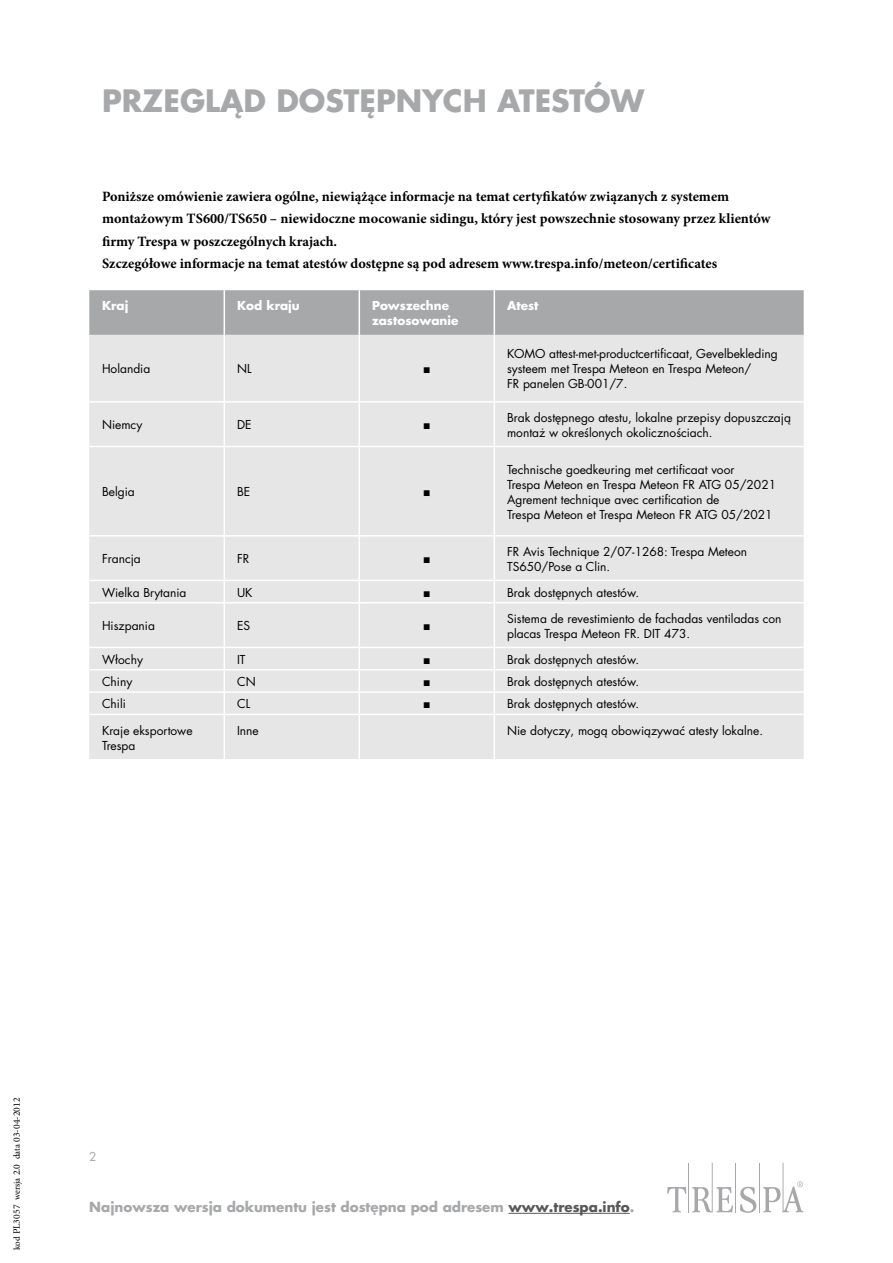
<style>
.page{position:relative;width:893px;height:1263px;background:#fff}
.page>*{position:absolute;margin:0;border:0;box-sizing:border-box;transform-origin:0 0}
.t1{font:700 30px "Futura LT Pro";color:#a7a8aa}
.t2{font:700 14.25px/22.4px "Minion Pro";color:#000}
.t3{font:700 13.5px "Futura LT Pro";color:#a7a8aa}
.t4{font:12px/15px "Futura LT Pro";color:#000}
.t5{font:12px "TR Futura";color:#000}
.t6{font:700 12px/15px "TR Futura";color:#fff}
.t7{font:12px "TR Futura";color:#a7a8aa}
.t8{font:9.75px "Minion Pro";color:#000}
.s1{font-size:9px}
.s2{font-family:"TR Minion"}
.s3{color:#58585a}
</style>
<div class="page">
<hr style="left:759px;top:1163px;width:1px;height:49px;background:#a7a8aa">
<hr style="left:783px;top:1163px;width:1px;height:49px;background:#a7a8aa">
<hr style="left:735px;top:1163px;width:1px;height:49px;background:#a7a8aa">
<hr style="left:712px;top:1163px;width:1px;height:49px;background:#a7a8aa">
<hr style="left:688px;top:1163px;width:1px;height:49px;background:#a7a8aa">
<svg style="left:740px;top:1187px;width:16px;height:26px"></svg>
<svg style="left:667px;top:1187px;width:19px;height:25px"></svg>
<svg style="left:692px;top:1187px;width:41px;height:25px"></svg>
<svg style="left:763px;top:1181px;width:40px;height:31px"></svg>
<hr style="left:508px;top:1213px;width:122px;height:1px;background:#58585a">
<div style="left:89px;top:290px;width:715px;height:45px;background:#a7a8aa"></div>
<div style="left:89px;top:335px;width:715px;height:424px;background:#e6e6e7"></div>
<hr style="left:224px;top:290px;width:1px;height:45px;background:#fff">
<hr style="left:359px;top:290px;width:1px;height:45px;background:#fff">
<hr style="left:494px;top:290px;width:1px;height:45px;background:#fff">
<hr style="left:224px;top:335px;width:1px;height:66px;background:#fff">
<hr style="left:359px;top:335px;width:1px;height:66px;background:#fff">
<hr style="left:494px;top:335px;width:1px;height:66px;background:#fff">
<hr style="left:224px;top:403px;width:1px;height:43px;background:#fff">
<hr style="left:359px;top:403px;width:1px;height:43px;background:#fff">
<hr style="left:494px;top:403px;width:1px;height:43px;background:#fff">
<hr style="left:224px;top:447px;width:1px;height:88px;background:#fff">
<hr style="left:359px;top:447px;width:1px;height:88px;background:#fff">
<hr style="left:494px;top:447px;width:1px;height:88px;background:#fff">
<hr style="left:224px;top:536px;width:1px;height:44px;background:#fff">
<hr style="left:359px;top:536px;width:1px;height:44px;background:#fff">
<hr style="left:494px;top:536px;width:1px;height:44px;background:#fff">
<svg style="left:224px;top:581px;width:1px;height:21px"></svg>
<svg style="left:359px;top:581px;width:1px;height:21px"></svg>
<svg style="left:494px;top:581px;width:1px;height:21px"></svg>
<hr style="left:224px;top:603px;width:1px;height:44px;background:#fff">
<hr style="left:359px;top:603px;width:1px;height:44px;background:#fff">
<hr style="left:494px;top:603px;width:1px;height:44px;background:#fff">
<svg style="left:224px;top:648px;width:1px;height:66px"></svg>
<svg style="left:359px;top:648px;width:1px;height:66px"></svg>
<svg style="left:494px;top:648px;width:1px;height:66px"></svg>
<hr style="left:224px;top:715px;width:1px;height:44px;background:#fff">
<hr style="left:359px;top:715px;width:1px;height:44px;background:#fff">
<hr style="left:494px;top:715px;width:1px;height:44px;background:#fff">
<hr style="left:89px;top:401px;width:135px;height:2px;background:#fff">
<hr style="left:224px;top:401px;width:135px;height:2px;background:#fff">
<hr style="left:359px;top:401px;width:135px;height:2px;background:#fff">
<hr style="left:494px;top:401px;width:310px;height:2px;background:#fff">
<hr style="left:89px;top:446px;width:135px;height:1px;background:#fff">
<hr style="left:224px;top:446px;width:135px;height:1px;background:#fff">
<hr style="left:359px;top:446px;width:135px;height:1px;background:#fff">
<hr style="left:494px;top:446px;width:310px;height:1px;background:#fff">
<hr style="left:89px;top:535px;width:135px;height:1px;background:#fff">
<hr style="left:224px;top:535px;width:135px;height:1px;background:#fff">
<hr style="left:359px;top:535px;width:135px;height:1px;background:#fff">
<hr style="left:494px;top:535px;width:310px;height:1px;background:#fff">
<hr style="left:89px;top:580px;width:135px;height:1px;background:#fff">
<hr style="left:224px;top:580px;width:135px;height:1px;background:#fff">
<hr style="left:359px;top:580px;width:135px;height:1px;background:#fff">
<hr style="left:494px;top:580px;width:310px;height:1px;background:#fff">
<hr style="left:89px;top:602px;width:135px;height:1px;background:#fff">
<hr style="left:224px;top:602px;width:135px;height:1px;background:#fff">
<hr style="left:359px;top:602px;width:135px;height:1px;background:#fff">
<hr style="left:494px;top:602px;width:310px;height:1px;background:#fff">
<hr style="left:89px;top:647px;width:135px;height:1px;background:#fff">
<hr style="left:224px;top:647px;width:135px;height:1px;background:#fff">
<hr style="left:359px;top:647px;width:135px;height:1px;background:#fff">
<hr style="left:494px;top:647px;width:310px;height:1px;background:#fff">
<hr style="left:89px;top:669px;width:135px;height:1px;background:#fff">
<hr style="left:224px;top:669px;width:135px;height:1px;background:#fff">
<hr style="left:359px;top:669px;width:135px;height:1px;background:#fff">
<hr style="left:494px;top:669px;width:310px;height:1px;background:#fff">
<hr style="left:89px;top:691px;width:135px;height:2px;background:#fff">
<hr style="left:224px;top:691px;width:135px;height:2px;background:#fff">
<hr style="left:359px;top:691px;width:135px;height:2px;background:#fff">
<hr style="left:494px;top:691px;width:310px;height:2px;background:#fff">
<hr style="left:89px;top:714px;width:135px;height:1px;background:#fff">
<hr style="left:224px;top:714px;width:135px;height:1px;background:#fff">
<hr style="left:359px;top:714px;width:135px;height:1px;background:#fff">
<hr style="left:494px;top:714px;width:310px;height:1px;background:#fff">
<h1 class="t1" style="left:102px;top:77px;width:62px">PRZEG</h1>
<h1 class="t1" style="left:205px;top:77px;width:441px">LĄD DOSTĘPNYCH ATESTÓW</h1>
<p class="t2" style="left:102px;top:186px;width:670px">Poniższe omówienie zawiera ogólne, niewiążące informacje na temat certyfikatów związanych z systemem montażowym TS600/TS650 – niewidoczne mocowanie sidingu, który jest powszechnie stosowany przez klientów firmy Trespa w poszczególnych krajach.<br>Szczegółowe informacje na temat atestów dostępne są pod adresem www.trespa.info/meteon/certificates</p>
<p class="t6" style="left:102px;top:298px;width:28px">Kraj</p>
<p class="t6" style="left:237px;top:298px;width:64px">Kod kraju</p>
<p class="t6" style="left:372px;top:298px;width:88px">Powszechne zastosowanie</p>
<p class="t6" style="left:507px;top:298px;width:33px">Atest</p>
<p class="t5" style="left:102px;top:360px;width:50px">Holandia</p>
<p class="t5" style="left:237px;top:360px;width:16px">NL</p>
<p class="t5" style="left:424px;top:360px;width:7px">防</p>
<p class="t4" style="left:507px;top:346px;width:272px">KOMO attest-met-productcertificaat, Gevelbekleding systeem met Trespa Meteon en Trespa Meteon/<br>FR panelen GB-001/7.</p>
<p class="t5" style="left:102px;top:416px;width:42px">Niemcy</p>
<p class="t5" style="left:237px;top:416px;width:16px">DE</p>
<p class="t5" style="left:424px;top:416px;width:7px">防</p>
<p class="t4" style="left:507px;top:410px;width:285px">Brak dostępnego atestu, lokalne przepisy dopuszczają montaż w określonych okolicznościach.</p>
<p class="t5" style="left:102px;top:483px;width:34px">Belgia</p>
<p class="t5" style="left:237px;top:483px;width:15px">BE</p>
<p class="t5" style="left:424px;top:483px;width:7px">防</p>
<p class="t4" style="left:507px;top:462px;width:271px">Technische goedkeuring met certificaat voor<br>Trespa Meteon en Trespa Meteon FR ATG 05/2021<br>Agrement technique avec certification de<br>Trespa Meteon et Trespa Meteon FR ATG 05/2021</p>
<p class="t5" style="left:102px;top:550px;width:40px">Francja</p>
<p class="t5" style="left:237px;top:550px;width:14px">FR</p>
<p class="t5" style="left:424px;top:550px;width:7px">防</p>
<p class="t4" style="left:507px;top:543px;width:242px">FR Avis Technique 2/07-1268: Trespa Meteon<br>TS650/Pose a Clin.</p>
<p class="t5" style="left:102px;top:584px;width:86px">Wielka Brytania</p>
<p class="t5" style="left:237px;top:584px;width:17px">UK</p>
<p class="t5" style="left:424px;top:584px;width:7px">防</p>
<p class="t4" style="left:507px;top:584px;width:134px">Brak dostępnych atestów.</p>
<p class="t5" style="left:102px;top:617px;width:54px">Hiszpania</p>
<p class="t5" style="left:237px;top:617px;width:15px">ES</p>
<p class="t5" style="left:424px;top:617px;width:7px">防</p>
<p class="t4" style="left:507px;top:610px;width:276px">Sistema de revestimiento de fachadas ventiladas con placas Trespa Meteon FR. DIT 473.</p>
<p class="t5" style="left:102px;top:651px;width:42px">Włochy</p>
<p class="t5" style="left:237px;top:651px;width:10px">IT</p>
<p class="t5" style="left:424px;top:651px;width:7px">防</p>
<p class="t4" style="left:507px;top:651px;width:134px">Brak dostępnych atestów.</p>
<p class="t5" style="left:102px;top:673px;width:32px">Chiny</p>
<p class="t5" style="left:237px;top:673px;width:20px">CN</p>
<p class="t5" style="left:424px;top:673px;width:7px">防</p>
<p class="t4" style="left:507px;top:674px;width:134px">Brak dostępnych atestów.</p>
<p class="t5" style="left:102px;top:695px;width:25px">Chili</p>
<p class="t5" style="left:237px;top:695px;width:15px">CL</p>
<p class="t5" style="left:424px;top:695px;width:7px">防</p>
<p class="t4" style="left:507px;top:696px;width:134px">Brak dostępnych atestów.</p>
<p class="t4" style="left:102px;top:722px;width:92px">Kraje eksportowe<br>Trespa</p>
<p class="t4" style="left:237px;top:722px;width:23px">Inne</p>
<p class="t4" style="left:507px;top:722px;width:257px">Nie dotyczy, mogą obowiązywać atesty lokalne.</p>
<p class="t8" style="left:11px;top:1250px;width:154px;rotate:-90deg"><span class="s1">kod</span> PL<span class="s2">3057</span> <span class="s1">wersja</span> 2.0 <span class="s1">data</span> 03-04-2012</p>
<p class="t7" style="left:89px;top:1148px;width:9px">2</p>
<p class="t3" style="left:89px;top:1196px;width:547px">Najnowsza wersja dokumentu jest dostępna pod adresem <span class="s3">www.trespa.info</span>.</p>
</div>
